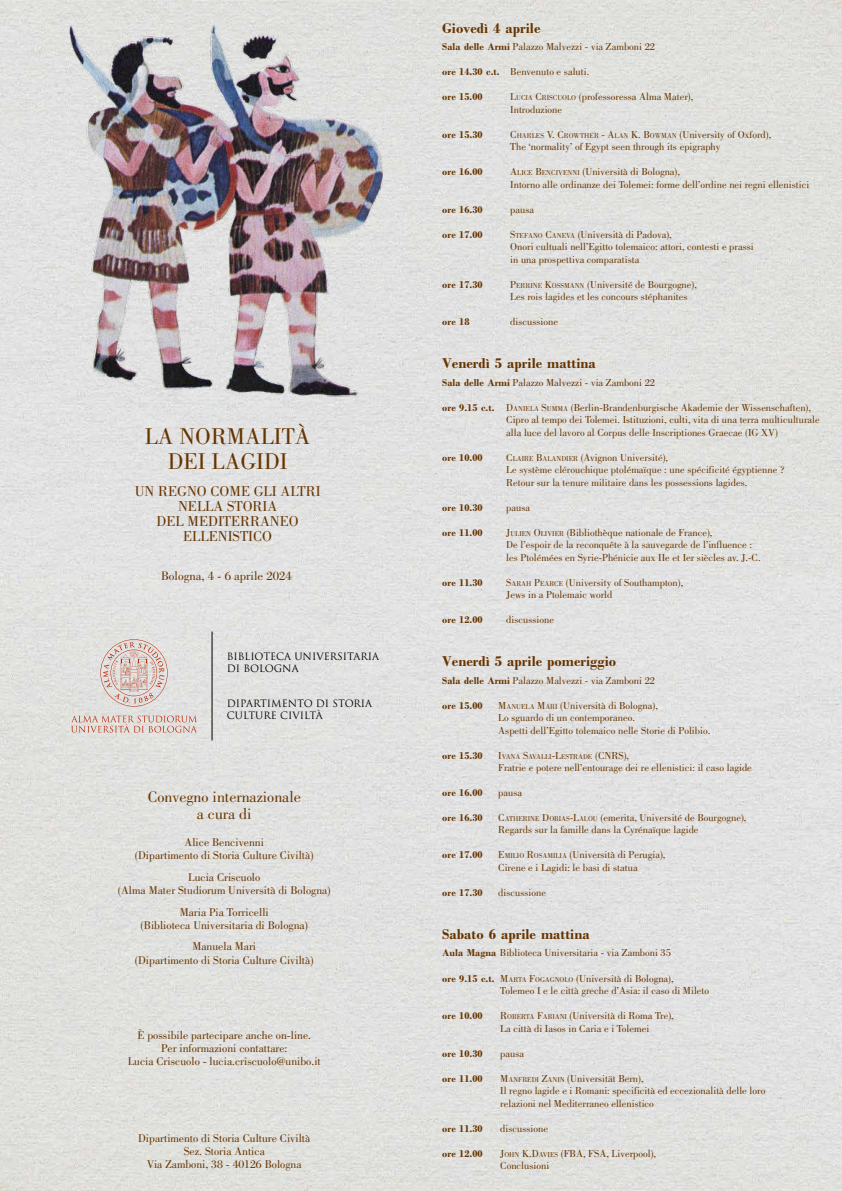
<style>
.page{position:relative;width:842px;height:1191px;background:#fff}
.page>*{position:absolute;margin:0;border:0;box-sizing:border-box;transform-origin:0 0}
.t1{font:23.6px/25px "Bodoni";color:#673400;text-align:center}
.t2{font:15.9px/17px "Bodoni";color:#673400;text-align:center}
.t3{font:700 15px "M Bodoni";color:#673400}
.t4{font:14.8px/14.8px "Bodoni";color:#673400;text-align:center}
.t5{font:12.7px "Bodoni";color:#673400}
.t6{font:11.6px/13.2px "Bodoni";color:#673400;text-align:center}
.t7{font:10.5px/12.5px "Bodoni";color:#673400}
.t8{font:700 10.5px "M Bodoni";color:#673400}
.t9{font:9.9px/11.9px "Trajan Pro";color:#000}
.t10{font:7.3px "Bodoni";color:#673400}
.s1{font-family:"M Bodoni";font-weight:700}
.s2{font-style:inherit}
.s3{font-size:7.3px}
.s4{font-size:10.5px}
</style>
<div class="page">
<img style="left:0;top:0;width:842px;height:576px">
<img style="left:0;top:576px;width:842px;height:615px">
<img style="left:23px;top:9px;width:403px;height:403px">
<svg style="left:71px;top:715px;width:126px;height:17px;background:#dbc5bd"></svg>
<svg style="left:100px;top:639px;width:68px;height:67px;background:#dbc9c3"></svg>
<hr style="left:212px;top:631px;width:1px;height:109px;background:#000">
<h1 class="t1" style="left:145px;top:424px;width:167px">LA NORMALITÀ<br>DEI LAGIDI</h1>
<h3 class="t4" style="left:135px;top:484px;width:187px">UN REGNO COME GLI ALTRI<br>NELLA STORIA<br>DEL MEDITERRANEO<br>ELLENISTICO</h3>
<p class="t5" style="left:161px;top:569px;width:132px">Bologna, 4 - 6 aprile 2024</p>
<p class="t9" style="left:227px;top:650px;width:154px">BIBLIOTECA UNIVERSITARIA<br>DI BOLOGNA</p>
<p class="t9" style="left:227px;top:697px;width:147px">DIPARTIMENTO DI STORIA<br>CULTURE CIVILTÀ</p>
<h2 class="t2" style="left:148px;top:788px;width:155px">Convegno internazionale a cura di</h2>
<p class="t6" style="left:135px;top:835px;width:180px">Alice Bencivenni<br>(Dipartimento di Storia Culture Civiltà)</p>
<p class="t6" style="left:118px;top:870px;width:214px">Lucia Criscuolo<br>(Alma Mater Studiorum Università di Bologna)</p>
<p class="t6" style="left:141px;top:905px;width:169px">Maria Pia Torricelli<br>(Biblioteca Universitaria di Bologna)</p>
<p class="t6" style="left:135px;top:940px;width:180px">Manuela Mari<br>(Dipartimento di Storia Culture Civiltà)</p>
<p class="t6" style="left:128px;top:1028px;width:195px">È possibile partecipare anche on-line.<br>Per informazioni contattare:<br>Lucia Criscuolo - lucia.criscuolo@unibo.it</p>
<p class="t6" style="left:138px;top:1131px;width:174px">Dipartimento di Storia Culture Civiltà<br>Sez. Storia Antica<br>Via Zamboni, 38 - 40126 Bologna</p>
<h3 class="t3" style="left:442px;top:20px;width:100px">Giovedì 4 aprile</h3>
<p class="t7" style="left:442px;top:41px;width:214px"><span class="s1">Sala delle Armi</span> Palazzo Malvezzi - via Zamboni 22</p>
<p class="t7" style="left:442px;top:66px;width:149px"><span class="s1">ore 14.30 c.t.</span> Benvenuto e saluti.</p>
<p class="t8" style="left:442px;top:91px;width:42px">ore 15.00</p>
<p class="t8" style="left:442px;top:129px;width:42px">ore 15.30</p>
<p class="t8" style="left:442px;top:166px;width:42px">ore 16.00</p>
<p class="t8" style="left:442px;top:204px;width:42px">ore 16.30</p>
<p class="t8" style="left:442px;top:229px;width:42px">ore 17.00</p>
<p class="t7" style="left:510px;top:91px;width:185px"><span class="s2">L</span><span class="s3">UCIA</span> <span class="s2">C</span><span class="s3">RISCUOLO</span> (professoressa Alma Mater),<br>Introduzione</p>
<p class="t10" style="left:510px;top:131px;width:263px"><span class="s4">C</span>HARLES <span class="s4">V. C</span>ROWTHER <span class="s4">- A</span>LAN <span class="s4">K. B</span>OWMAN <span class="s4">(University of Oxford),</span></p>
<p class="t7" style="left:510px;top:141px;width:212px">The ‘normality’ of Egypt seen through its epigraphy</p>
<p class="t7" style="left:510px;top:166px;width:300px"><span class="s2">A</span><span class="s3">LICE</span> <span class="s2">B</span><span class="s3">ENCIVENNI</span> (Università di Bologna),<br>Intorno alle ordinanze dei Tolemei: forme dell’ordine nei regni ellenistici</p>
<p class="t7" style="left:510px;top:203px;width:25px">pausa</p>
<p class="t7" style="left:510px;top:228px;width:245px"><span class="s2">S</span><span class="s3">TEFANO</span> <span class="s2">C</span><span class="s3">ANEVA</span> (Università di Padova),<br>Onori cultuali nell’Egitto tolemaico: attori, contesti e prassi in una prospettiva comparatista</p>
<p class="t7" style="left:510px;top:278px;width:188px"><span class="s2">P</span><span class="s3">ERRINE</span> <span class="s2">K</span><span class="s3">OSSMANN</span> (Université de Bourgogne),<br>Les rois lagides et les concours stéphanites</p>
<p class="t7" style="left:510px;top:316px;width:49px">discussione</p>
<h3 class="t3" style="left:442px;top:355px;width:155px">Venerdì 5 aprile mattina</h3>
<p class="t7" style="left:442px;top:376px;width:214px"><span class="s1">Sala delle Armi</span> Palazzo Malvezzi - via Zamboni 22</p>
<p class="t7" style="left:506px;top:401px;width:315px;text-indent:-64px"><span class="s1">ore 9.15 c.t.</span> <span class="s2">D</span><span class="s3">ANIELA</span> <span class="s2">S</span><span class="s3">UMMA</span> (Berlin-Brandenburgische Akademie der Wissenschaften),<br>Cipro al tempo dei Tolemei. Istituzioni, culti, vita di una terra multiculturale alla luce del lavoro al Corpus delle Inscriptiones Graecae (IG XV)</p>
<p class="t8" style="left:442px;top:452px;width:42px">ore 10.00</p>
<p class="t7" style="left:506px;top:451px;width:280px"><span class="s2">C</span> <span class="s3">LAIRE</span> <span class="s2">B</span><span class="s3">ALANDIER</span> (Avignon Université),<br>Le système clérouchique ptolémaïque : une spécificité égyptienne ?<br>Retour sur la tenure militaire dans les possessions lagides.</p>
<p class="t8" style="left:442px;top:502px;width:42px">ore 10.30</p>
<p class="t7" style="left:506px;top:501px;width:25px">pausa</p>
<p class="t8" style="left:442px;top:527px;width:42px">ore 11.00</p>
<p class="t7" style="left:506px;top:526px;width:256px"><span class="s2">J</span><span class="s3">ULIEN</span> <span class="s2">O</span><span class="s3">LIVIER</span> (Bibliothèque nationale de France),<br>De l’espoir de la reconquête à la sauvegarde de l’influence : les Ptolémées en Syrie-Phénicie aux IIe et Ier siècles av. J.-C.</p>
<p class="t8" style="left:442px;top:577px;width:42px">ore 11.30</p>
<p class="t7" style="left:506px;top:576px;width:179px"><span class="s2">S</span><span class="s3">ARAH</span> <span class="s2">P</span><span class="s3">EARCE</span> (University of Southampton),<br>Jews in a Ptolemaic world</p>
<p class="t8" style="left:442px;top:614px;width:42px">ore 12.00</p>
<p class="t7" style="left:506px;top:614px;width:49px">discussione</p>
<h3 class="t3" style="left:442px;top:653px;width:175px">Venerdì 5 aprile pomeriggio</h3>
<p class="t7" style="left:442px;top:674px;width:214px"><span class="s1">Sala delle Armi</span> Palazzo Malvezzi - via Zamboni 22</p>
<p class="t8" style="left:442px;top:700px;width:42px">ore 15.00</p>
<p class="t7" style="left:498px;top:699px;width:214px"><span class="s2">M</span><span class="s3">ANUELA</span> <span class="s2">M</span><span class="s3">ARI</span> (Università di Bologna),<br>Lo sguardo di un contemporaneo.<br>Aspetti dell’Egitto tolemaico nelle Storie di Polibio.</p>
<p class="t8" style="left:442px;top:750px;width:42px">ore 15.30</p>
<p class="t10" style="left:498px;top:752px;width:132px"><span class="s4">I</span>VANA <span class="s4">S</span>AVALLI<span class="s4">-L</span>ESTRADE <span class="s4">(CNRS),</span></p>
<p class="t7" style="left:498px;top:762px;width:255px">Fratrie e potere nell’entourage dei re ellenistici: il caso lagide</p>
<p class="t8" style="left:442px;top:787px;width:42px">ore 16.00</p>
<p class="t7" style="left:498px;top:787px;width:25px">pausa</p>
<p class="t8" style="left:442px;top:812px;width:42px">ore 16.30</p>
<p class="t7" style="left:498px;top:811px;width:250px"><span class="s2">C</span> <span class="s3">ATHERINE</span> <span class="s2">D</span><span class="s3">OBIAS</span><span class="s2">-L</span><span class="s3">ALOU</span> (emerita, Université de Bourgogne),<br>Regards sur la famille dans la Cyrénaïque lagide</p>
<p class="t8" style="left:442px;top:849px;width:42px">ore 17.00</p>
<p class="t7" style="left:498px;top:849px;width:169px"><span class="s2">E</span><span class="s3">MILIO</span> <span class="s2">R</span><span class="s3">OSAMILIA</span> (Università di Perugia),<br>Cirene e i Lagidi: le basi di statua</p>
<p class="t8" style="left:442px;top:887px;width:42px">ore 17.30</p>
<p class="t7" style="left:498px;top:886px;width:49px">discussione</p>
<h3 class="t3" style="left:442px;top:926px;width:149px">Sabato 6 aprile mattina</h3>
<p class="t7" style="left:442px;top:947px;width:230px"><span class="s1">Aula Magna</span> Biblioteca Universitaria - via Zamboni 35</p>
<p class="t7" style="left:500px;top:972px;width:210px;text-indent:-58px"><span class="s1">ore 9.15 c.t.</span> <span class="s2">M</span><span class="s3">ARTA</span> <span class="s2">F</span><span class="s3">OGAGNOLO</span> (Università di Bologna),<br>Tolemeo I e le città greche d’Asia: il caso di Mileto</p>
<p class="t8" style="left:442px;top:1010px;width:42px">ore 10.00</p>
<p class="t7" style="left:500px;top:1009px;width:175px"><span class="s2">R</span><span class="s3">OBERTA</span> <span class="s2">F</span><span class="s3">ABIANI</span> (Università di Roma Tre),<br>La città di Iasos in Caria e i Tolemei</p>
<p class="t8" style="left:442px;top:1047px;width:42px">ore 10.30</p>
<p class="t7" style="left:500px;top:1047px;width:25px">pausa</p>
<p class="t8" style="left:442px;top:1072px;width:42px">ore 11.00</p>
<p class="t7" style="left:500px;top:1072px;width:267px"><span class="s2">M</span><span class="s3">ANFREDI</span> <span class="s2">Z</span><span class="s3">ANIN</span> (Universität Bern),<br>Il regno lagide e i Romani: specificità ed eccezionalità delle loro relazioni nel Mediterraneo ellenistico</p>
<p class="t8" style="left:442px;top:1122px;width:42px">ore 11.30</p>
<p class="t7" style="left:500px;top:1122px;width:49px">discussione</p>
<p class="t8" style="left:442px;top:1147px;width:42px">ore 12.00</p>
<p class="t7" style="left:500px;top:1147px;width:157px"><span class="s2">J</span><span class="s3">OHN</span> <span class="s2">K.D</span><span class="s3">AVIES</span> (FBA, FSA, Liverpool),<br>Conclusioni</p>
<p class="t8" style="left:442px;top:279px;width:42px">ore 17.30</p>
<p class="t8" style="left:442px;top:316px;width:29px">ore 18</p>
</div>
